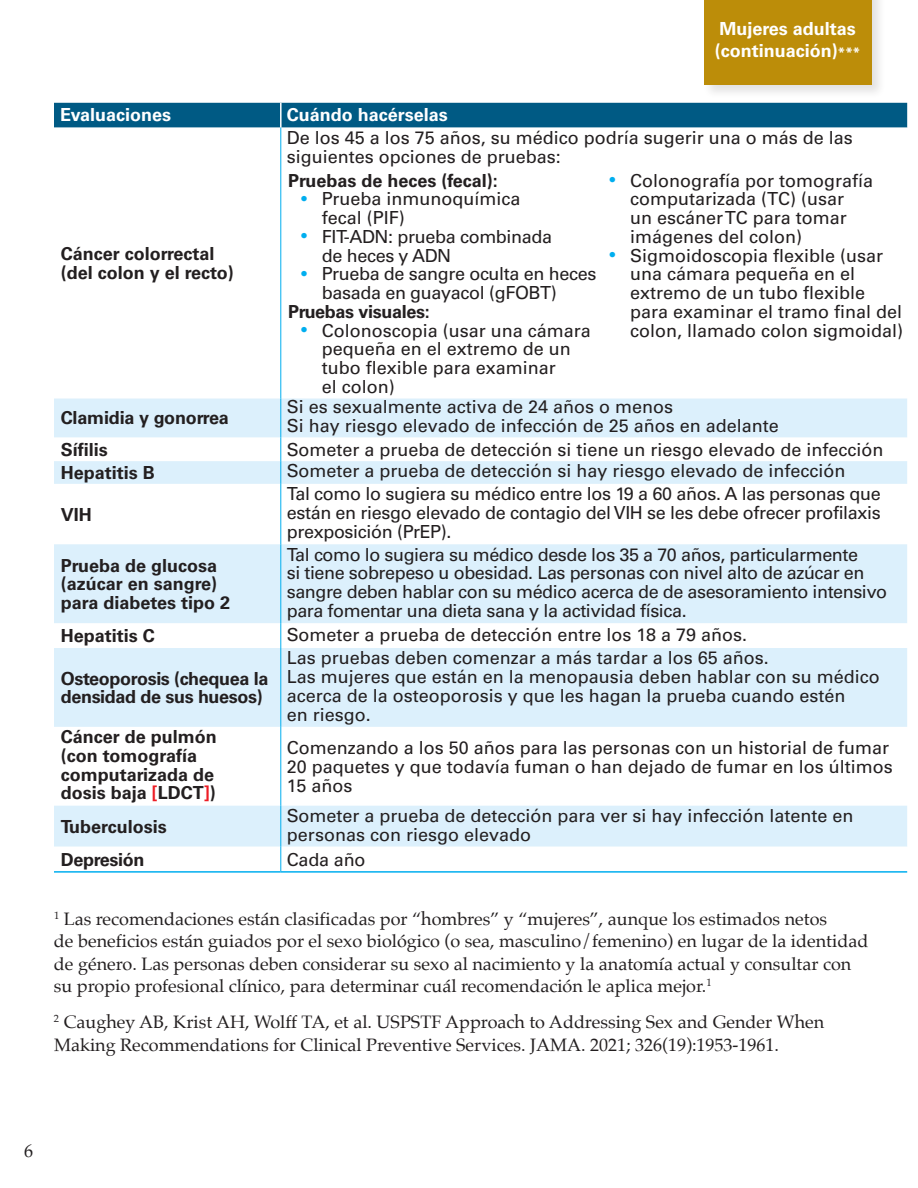
<style>
.page{position:relative;width:918px;height:1188px;background:#fff}
.page>*{position:absolute;margin:0;border:0;box-sizing:border-box;transform-origin:0 0}
.t1{font:18px/18.8px "Univers LT Std";color:#231f20}
.t2{font:18px/22.5px "Palatino";color:#231f20}
.t3{font:700 18px/18.8px "Univers LT Std";color:#231f20}
.t4{font:18px/18.8px "Univers LT Std";letter-spacing:-.025em;color:#231f20}
.t5{font:18px/18.8px "Univers LT Std";letter-spacing:-.02em;color:#231f20}
.t6{font:700 18px/18.8px "Univers LT Std";letter-spacing:-.02em;color:#231f20}
.t7{font:700 18px/21.6px "Univers LT Std";color:#fff}
.s1{font-size:13.5px}
.s2{font-size:15px;color:#00aeef}
.s3{color:#ed1c24}
</style>
<div class="page">
<div style="left:54px;top:103px;width:853px;height:25px;background:#005a84"></div>
<svg style="left:54px;top:399px;width:853px;height:448px;fill:#dcf0fc"></svg>
<hr style="left:280px;top:103px;width:2px;height:25px;background:#fff">
<hr style="left:280px;top:128px;width:1px;height:271px;background:#00aeef">
<hr style="left:280px;top:399px;width:1px;height:38px;background:#00aeef">
<svg style="left:280px;top:437px;width:1px;height:47px"></svg>
<hr style="left:280px;top:484px;width:1px;height:60px;background:#00aeef">
<hr style="left:280px;top:544px;width:1px;height:79px;background:#00aeef">
<svg style="left:280px;top:623px;width:1px;height:25px"></svg>
<hr style="left:280px;top:648px;width:1px;height:79px;background:#00aeef">
<hr style="left:280px;top:727px;width:1px;height:79px;background:#00aeef">
<hr style="left:280px;top:806px;width:1px;height:41px;background:#00aeef">
<hr style="left:54px;top:871px;width:227px;height:2px;background:#00aeef">
<hr style="left:281px;top:871px;width:626px;height:2px;background:#00aeef">
<div style="left:702px;top:0;width:185px;height:100px;background:#231f20;opacity:.13"></div>
<div style="left:704px;top:0;width:168px;height:85px;background:#bc8d09"></div>
<p class="t7" style="left:60px;top:104px;width:113px">Evaluaciones</p>
<p class="t7" style="left:287px;top:104px;width:163px">Cuándo hacérselas</p>
<p class="t7" style="left:715px;top:18px;width:147px">Mujeres adultas (continuación)<span class="s1">***</span></p>
<p class="t3" style="left:61px;top:245px;width:175px">Cáncer colorrectal (del colon y el recto)</p>
<p class="t3" style="left:61px;top:409px;width:170px">Clamidia y gonorrea</p>
<p class="t1" style="left:287px;top:129px;width:568px">De los 45 a los 75 años, su médico podría sugerir una o más de las siguientes opciones de pruebas:</p>
<p class="t3" style="left:288px;top:171px;width:211px">Pruebas de heces (fecal):</p>
<p class="t1" style="left:322px;top:190px;width:200px;text-indent:-20px"><span class="s2">•</span> Prueba inmunoquímica fecal (PIF)</p>
<p class="t5" style="left:322px;top:227px;width:232px;text-indent:-20px"><span class="s2">•</span> FIT-ADN: prueba combinada de heces y ADN</p>
<p class="t5" style="left:322px;top:265px;width:276px;text-indent:-20px"><span class="s2">•</span> Prueba de sangre oculta en heces basada en guayacol (gFOBT)</p>
<p class="t6" style="left:288px;top:302px;width:143px">Pruebas visuales:</p>
<p class="t1" style="left:322px;top:321px;width:271px;text-indent:-20px"><span class="s2">•</span> Colonoscopia (usar una cámara pequeña en el extremo de un tubo flexible para examinar<br>el colon)</p>
<p class="t1" style="left:630px;top:171px;width:245px;text-indent:-20px"><span class="s2">•</span> Colonografía por tomografía computarizada (TC) (usar<br>un escáner TC para tomar imágenes del colon)</p>
<p class="t1" style="left:630px;top:246px;width:275px;text-indent:-20px"><span class="s2">•</span> Sigmoidoscopia flexible (usar una cámara pequeña en el extremo de un tubo flexible para examinar el tramo final del colon, llamado colon sigmoidal)</p>
<p class="t1" style="left:287px;top:398px;width:388px">Si es sexualmente activa de 24 años o menos</p>
<p class="t1" style="left:287px;top:417px;width:494px">Si hay riesgo elevado de infección de 25 años en adelante</p>
<p class="t3" style="left:61px;top:440px;width:49px">Sífilis</p>
<p class="t1" style="left:287px;top:440px;width:598px">Someter a prueba de detección si tiene un riesgo elevado de infección</p>
<p class="t3" style="left:61px;top:463px;width:96px">Hepatitis B</p>
<p class="t1" style="left:287px;top:462px;width:560px">Someter a prueba de detección si hay riesgo elevado de infección</p>
<p class="t3" style="left:61px;top:505px;width:32px">VIH</p>
<p class="t1" style="left:287px;top:485px;width:596px;text-align:justify">Tal como lo sugiera su médico entre los 19 a 60 años. A las personas que están en riesgo elevado de contagio del VIH se les debe ofrecer profilaxis prexposición (PrEP).</p>
<p class="t3" style="left:61px;top:556px;width:171px">Prueba de glucosa (azúcar en sangre) para diabetes tipo 2</p>
<p class="t4" style="left:287px;top:545px;width:602px">Tal como lo sugiera su médico desde los 35 a 70 años, particularmente<br>si tiene sobrepeso u obesidad. Las personas con nivel alto de azúcar en sangre deben hablar con su médico acerca de de asesoramiento intensivo para fomentar una dieta sana y la actividad física.</p>
<p class="t3" style="left:61px;top:627px;width:96px">Hepatitis C</p>
<p class="t1" style="left:287px;top:625px;width:462px">Someter a prueba de detección entre los 18 a 79 años.</p>
<p class="t6" style="left:61px;top:669px;width:209px">Osteoporosis (chequea la densidad de sus huesos)</p>
<p class="t1" style="left:287px;top:649px;width:484px">Las pruebas deben comenzar a más tardar a los 65 años.</p>
<p class="t1" style="left:287px;top:667px;width:595px">Las mujeres que están en la menopausia deben hablar con su médico acerca de la osteoporosis y que les hagan la prueba cuando estén<br>en riesgo.</p>
<p class="t3" style="left:61px;top:728px;width:158px">Cáncer de pulmón (con tomografía computarizada de dosis baja <span class="s3">[</span>LDCT<span class="s3">]</span>)</p>
<p class="t1" style="left:287px;top:738px;width:608px">Comenzando a los 50 años para las personas con un historial de fumar<br>20 paquetes y que todavía fuman o han dejado de fumar en los últimos<br>15 años</p>
<p class="t3" style="left:61px;top:817px;width:107px">Tuberculosis</p>
<p class="t1" style="left:287px;top:806px;width:568px">Someter a prueba de detección para ver si hay infección latente en personas con riesgo elevado</p>
<p class="t6" style="left:61px;top:850px;width:85px">Depresión</p>
<p class="t1" style="left:287px;top:850px;width:80px">Cada año</p>
<p class="t2" style="left:54px;top:907px;width:816px"><sup>1</sup> Las recomendaciones están clasificadas por “hombres” y “mujeres”, aunque los estimados netos<br>de beneficios están guiados por el sexo biológico (o sea, masculino/femenino) en lugar de la identidad de género. Las personas deben considerar su sexo al nacimiento y la anatomía actual y consultar con su propio profesional clínico, para determinar cuál recomendación le aplica mejor.<sup>1</sup></p>
<p class="t2" style="left:54px;top:1011px;width:772px"><sup>2</sup> Caughey AB, Krist AH, Wolff TA, et al. USPSTF Approach to Addressing Sex and Gender When<br>Making Recommendations for Clinical Preventive Services. JAMA. 2021; 326(19):1953-1961.</p>
<p class="t2" style="left:24px;top:1139px;width:10px">6</p>
</div>
